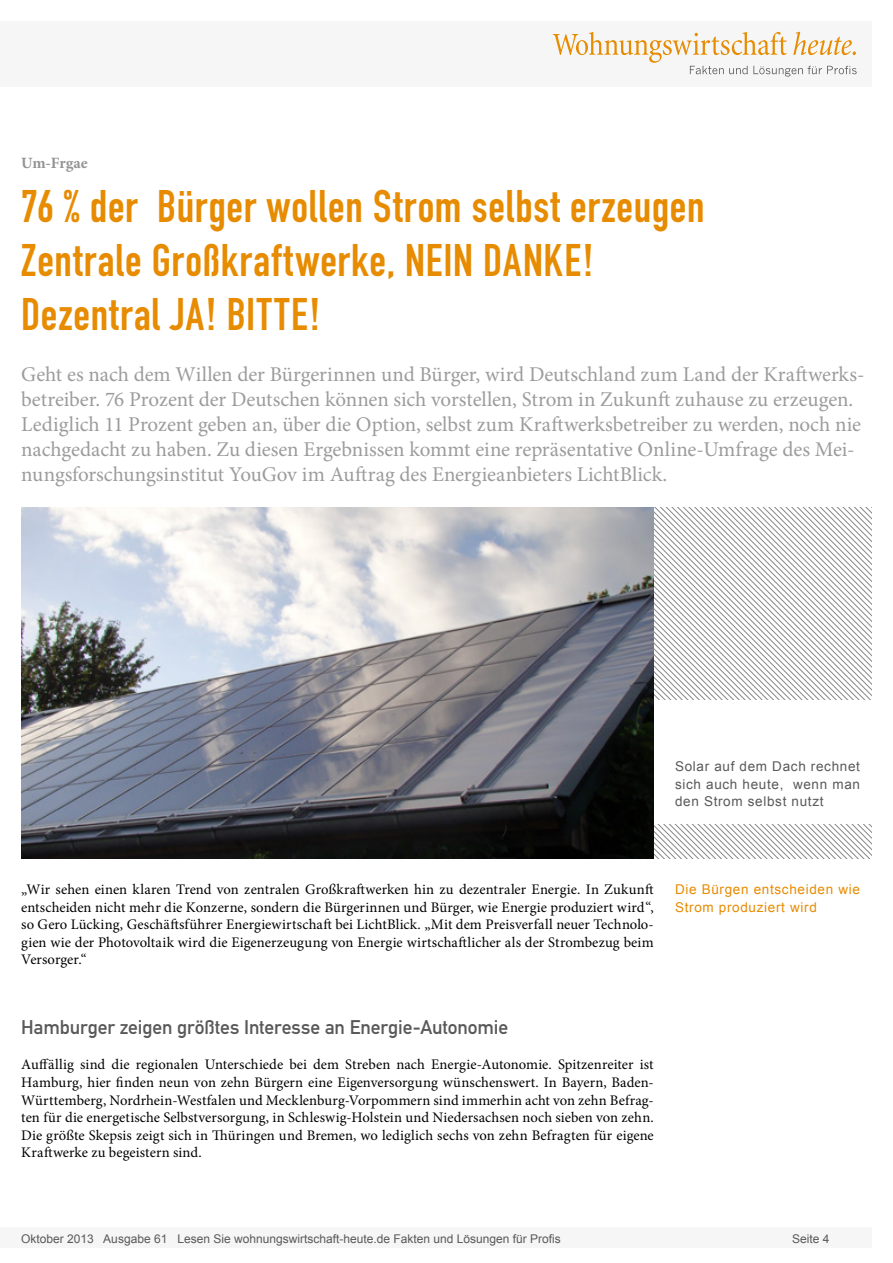
<style>
.page{position:relative;width:893px;height:1263px;background:#fff}
.page>*{position:absolute;margin:0;border:0;box-sizing:border-box;transform-origin:0 0}
.Überschrift_Groß{font:45px/54px "DIN Engschrift";letter-spacing:.02em;color:#e78b00}
.Anlesetext{font:21px/25.2px "Minion Pro";letter-spacing:-.005em;color:#9c9c9c}
.Überschrift_Grau{font:19.5px "DIN Mittelschrift";letter-spacing:-.005em;color:#595959}
.Kategorie{font:700 15.75px "Minion Pro";color:#939393}
.Fließtext_erste_Zeil{font:14.7px/17.5px "Minion Pro";letter-spacing:.005em;color:#000;text-align:justify}
.Bildunterschrift{font:13.5px/17.5px "Arial";letter-spacing:.05em;color:#595959;text-align:justify}
.Info{font:13.5px/17.5px "Arial";letter-spacing:.05em;color:#e78b00}
.t1{font:12px "Arial";color:#595959}
</style>
<div class="page">
<div style="left:0;top:1227px;width:872px;height:20px;background:#f6f6f6"></div>
<div style="left:0;top:21px;width:872px;height:66px;background:#f6f6f6"></div>
<svg style="left:553px;top:32px;width:304px;height:45px"></svg>
<svg style="left:654px;top:508px;width:218px;height:88px"></svg>
<svg style="left:654px;top:596px;width:218px;height:263px"></svg>
<div style="left:654px;top:701px;width:237px;height:123px;background:#fff"></div>
<img style="left:21px;top:508px;width:633px;height:351px">
<p class="Kategorie" style="left:21px;top:152px;width:68px">Um-Frgae</p>
<p class="Überschrift_Groß" style="left:21px;top:180px;width:685px">76 % der Bürger wollen Strom selbst erzeugen<br>Zentrale Großkraftwerke, NEIN DANKE!<br>Dezentral JA! BITTE!</p>
<p class="Anlesetext" style="left:21px;top:361px;width:845px">Geht es nach dem Willen der Bürgerinnen und Bürger, wird Deutschland zum Land der Kraftwerks&shy;betreiber. 76 Prozent der Deutschen können sich vorstellen, Strom in Zukunft zuhause zu erzeugen.<br>Lediglich 11 Prozent geben an, über die Option, selbst zum Kraftwerksbetreiber zu werden, noch nie nachgedacht zu haben. Zu diesen Ergebnissen kommt eine repräsentative Online-Umfrage des Mei&shy;nungsforschungsinstitut YouGov im Auftrag des Energieanbieters LichtBlick.</p>
<p class="Bildunterschrift" style="left:675px;top:758px;width:186px">Solar auf dem Dach rechnet sich auch heute, wenn man den Strom selbst nutzt</p>
<p class="Fließtext_erste_Zeil" style="left:21px;top:880px;width:634px">„Wir sehen einen klaren Trend von zentralen Großkraftwerken hin zu dezentraler Energie. In Zukunft entscheiden nicht mehr die Konzerne, sondern die Bürgerinnen und Bürger, wie Energie produziert wird“, so Gero Lücking, Geschäftsführer Energiewirtschaft bei LichtBlick. „Mit dem Preisverfall neuer Technolo&shy;gien wie der Photovoltaik wird die Eigenerzeugung von Energie wirtschaftlicher als der Strombezug beim Versorger.“</p>
<p class="Überschrift_Grau" style="left:21px;top:1016px;width:488px">Hamburger zeigen größtes Interesse an Energie-Autonomie</p>
<p class="Fließtext_erste_Zeil" style="left:21px;top:1056px;width:634px">Auffällig sind die regionalen Unterschiede bei dem Streben nach Energie-Autonomie. Spitzenreiter ist Hamburg, hier finden neun von zehn Bürgern eine Eigenversorgung wünschenswert. In Bayern, Baden-Württemberg, Nordrhein-Westfalen und Mecklenburg-Vorpommern sind immerhin acht von zehn Befrag&shy;ten für die energetische Selbstversorgung, in Schleswig-Holstein und Niedersachsen noch sieben von zehn.<br>Die größte Skepsis zeigt sich in Thüringen und Bremen, wo lediglich sechs von zehn Befragten für eigene Kraftwerke zu begeistern sind.</p>
<p class="Info" style="left:675px;top:880px;width:186px">Die Bürgen entscheiden wie<br>Strom produziert wird</p>
<p class="t1" style="left:21px;top:1230px;width:541px">Oktober 2013 Ausgabe 61 Lesen Sie wohnungswirtschaft-heute.de Fakten und Lösungen für Profis</p>
<p class="t1" style="left:792px;top:1231px;width:39px">Seite 4</p>
</div>
